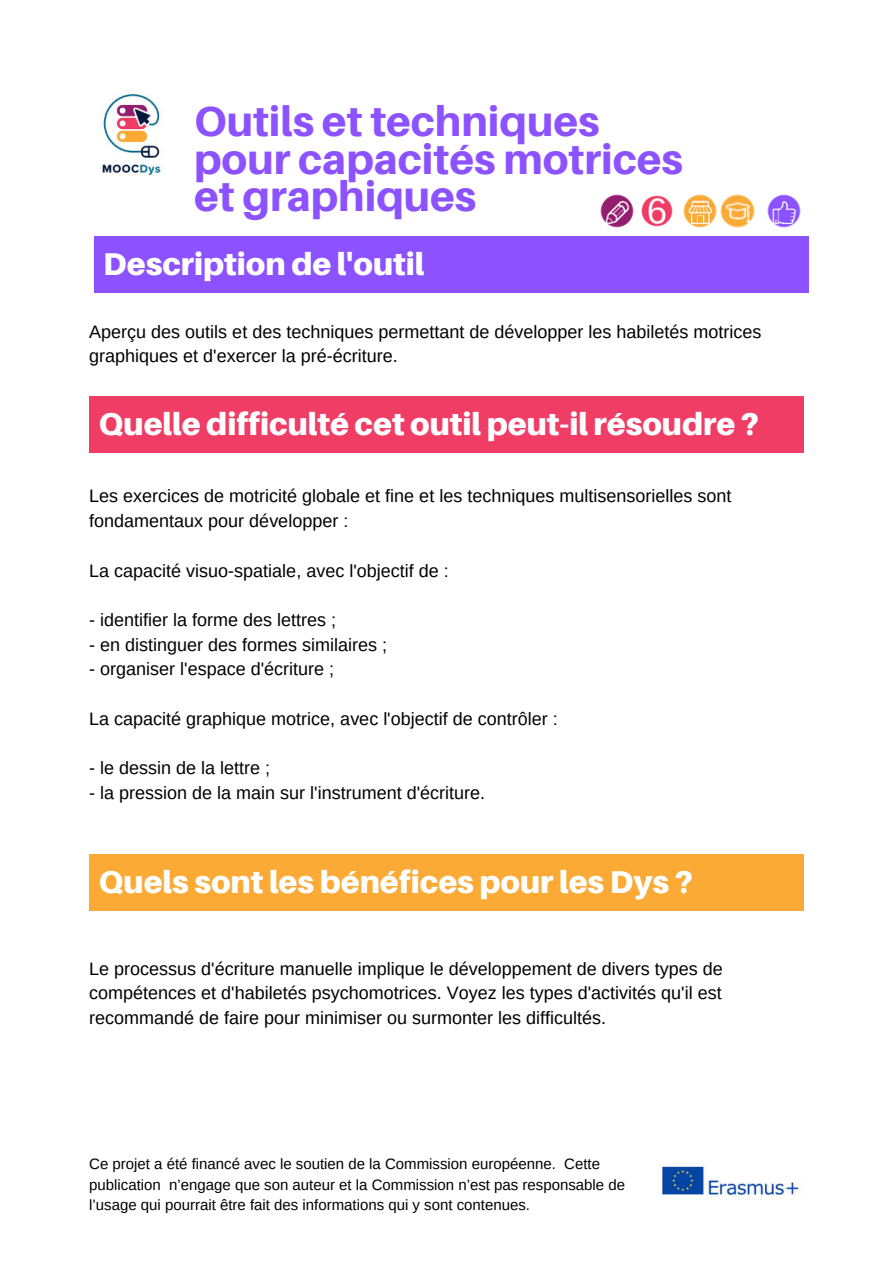
<style>
.page{position:relative;width:893px;height:1264px;background:#fff}
.page>*{position:absolute;margin:0;border:0;box-sizing:border-box;transform-origin:0 0}
.t1{font:800 42px/37px "Aileron";color:#8c52ff}
.t2{font:900 31.5px "Aileron";color:#fff}
.t3{font:18px/24.8px "Arimo";color:#000}
.t4{font:18px/24.8px "Arimo";color:#000}
.t5{font:15px/20.2px "Arimo";color:#000}
</style>
<div class="page">
<img style="left:660px;top:1164px;width:141px;height:32px">
<img style="left:101px;top:90px;width:63px;height:86px">
<div style="left:94px;top:236px;width:714px;height:57px;background:#8c52ff"></div>
<div style="left:89px;top:396px;width:714px;height:57px;background:#f03d65"></div>
<div style="left:89px;top:854px;width:714px;height:56px;background:#fbaa35"></div>
<img style="left:683px;top:194px;width:72px;height:34px">
<img style="left:641px;top:195px;width:32px;height:32px">
<img style="left:600px;top:194px;width:34px;height:34px">
<img style="left:767px;top:194px;width:34px;height:34px">
<h1 class="t1" style="left:194px;top:103px;width:490px">Outils et techniques pour capacités motrices et graphiques</h1>
<h2 class="t2" style="left:103px;top:246px;width:322px">Description de l'outil</h2>
<p class="t3" style="left:89px;top:319px;width:673px">Aperçu des outils et des techniques permettant de développer les habiletés motrices graphiques et d'exercer la pré-écriture.</p>
<h2 class="t2" style="left:99px;top:406px;width:662px">Quelle difficulté cet outil peut-il résoudre ?</h2>
<p class="t4" style="left:89px;top:484px;width:643px">Les exercices de motricité globale et fine et les techniques multisensorielles sont fondamentaux pour développer :</p>
<p class="t4" style="left:89px;top:558px;width:361px">La capacité visuo-spatiale, avec l'objectif de :</p>
<p class="t4" style="left:89px;top:607px;width:248px">- identifier la forme des lettres ;</p>
<p class="t4" style="left:89px;top:632px;width:299px">- en distinguer des formes similaires ;</p>
<p class="t4" style="left:89px;top:657px;width:246px">- organiser l'espace d'écriture ;</p>
<p class="t4" style="left:89px;top:706px;width:470px">La capacité graphique motrice, avec l'objectif de contrôler :</p>
<p class="t4" style="left:89px;top:756px;width:182px">- le dessin de la lettre ;</p>
<p class="t3" style="left:89px;top:780px;width:397px">- la pression de la main sur l'instrument d'écriture.</p>
<h2 class="t2" style="left:99px;top:863px;width:596px">Quels sont les bénéfices pour les Dys ?</h2>
<p class="t3" style="left:89px;top:956px;width:635px;text-align:justify">Le processus d'écriture manuelle implique le développement de divers types de compétences et d'habiletés psychomotrices. Voyez les types d'activités qu'il est recommandé de faire pour minimiser ou surmonter les difficultés.</p>
<p class="t5" style="left:89px;top:1154px;width:537px">Ce projet a été financé avec le soutien de la Commission européenne. Cette publication n’engage que son auteur et la Commission n’est pas responsable de l’usage qui pourrait être fait des informations qui y sont contenues.</p>
</div>
